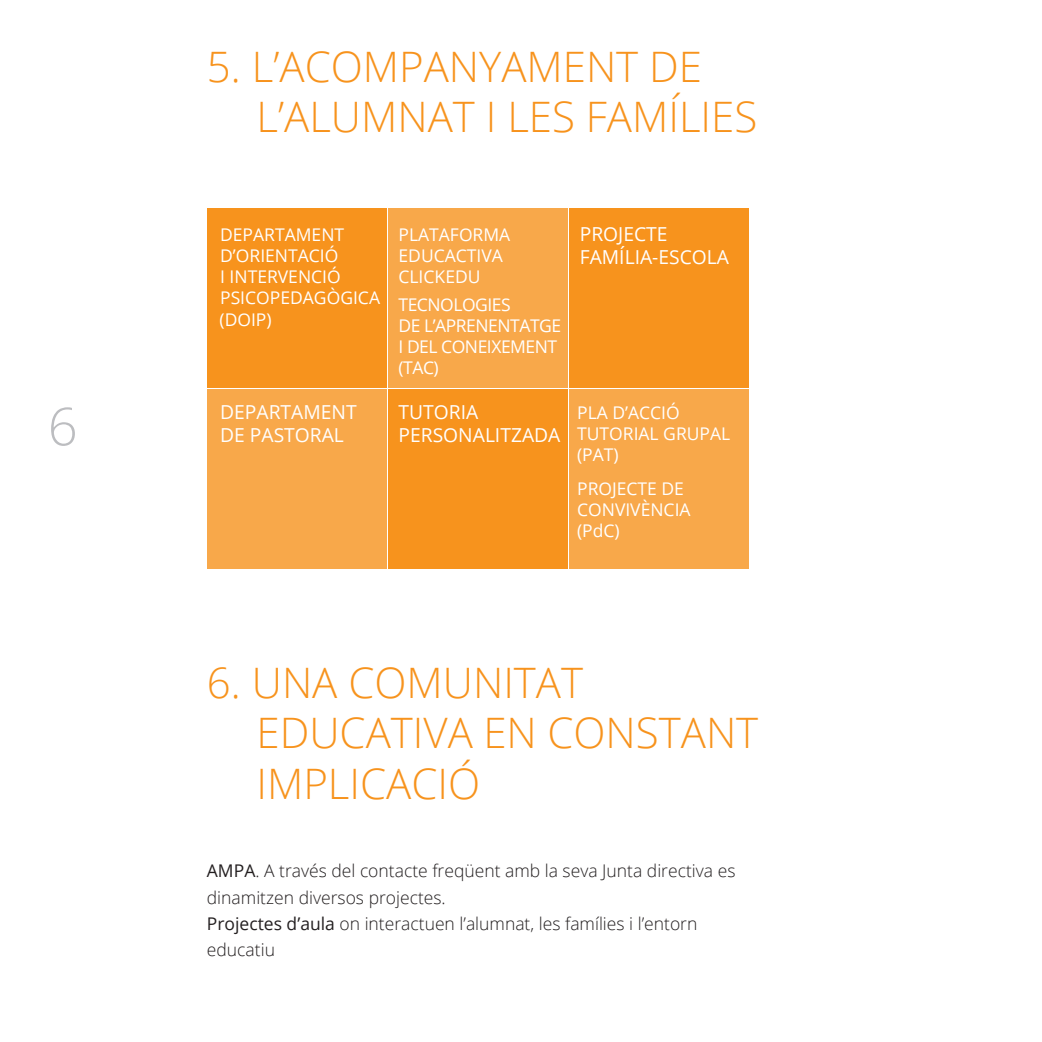
<style>
.page{position:relative;width:1042px;height:1042px;background:#fff}
.page>*{position:absolute;margin:0;border:0;box-sizing:border-box;transform-origin:0 0}
.t1{font:300 52.5px "Open Sans";color:#bcbdc0}
.Títol_01{font:300 42px/50.4px "Open Sans";color:#f7931d}
.t2{font:19.25px/23.1px "Open Sans";color:#fff}
.t3{font:300 17.5px/26.2px "Open Sans";color:#231f20}
.t4{font:17.5px/21px "Open Sans";color:#fff}
.t5{font:17.5px/21px "Open Sans";letter-spacing:-.025em;color:#fff}
.s1{font-weight:400}
</style>
<div class="page">
<div style="left:569px;top:390px;width:180px;height:179px;background:#f8a84a"></div>
<div style="left:207px;top:208px;width:179px;height:180px;background:#f7931d"></div>
<div style="left:388px;top:208px;width:180px;height:180px;background:#f8a84a"></div>
<div style="left:207px;top:390px;width:179px;height:179px;background:#f8a84a"></div>
<div style="left:388px;top:390px;width:180px;height:179px;background:#f7931d"></div>
<div style="left:569px;top:208px;width:180px;height:180px;background:#f7931d"></div>
<h1 class="t1" style="left:48px;top:390px;width:31px">6</h1>
<p class="Títol_01" style="left:256px;top:40px;width:502px;text-indent:-50px">5. L’ACOMPANYAMENT DE<br>L’ALUMNAT I LES FAMÍLIES</p>
<p class="t4" style="left:220px;top:224px;width:161px">DEPARTAMENT<br>D’ORIENTACIÓ<br>I INTERVENCIÓ<br>PSICOPEDAGÒGICA</p>
<p class="t4" style="left:219px;top:309px;width:54px">(DOIP)</p>
<p class="t2" style="left:220px;top:399px;width:138px">DEPARTAMENT<br>DE PASTORAL</p>
<p class="t4" style="left:398px;top:224px;width:113px">PLATAFORMA<br>EDUCACTIVA<br>CLICKEDU</p>
<p class="t5" style="left:398px;top:294px;width:164px">TECNOLOGIES<br>DE L’APRENENTATGE<br>I DEL CONEIXEMENT (TAC)</p>
<p class="t2" style="left:580px;top:222px;width:151px">PROJECTE<br>FAMÍLIA-ESCOLA</p>
<p class="t2" style="left:398px;top:399px;width:163px">TUTORIA<br>PERSONALITZADA</p>
<p class="t4" style="left:577px;top:401px;width:155px">PLA D’ACCIÓ<br>TUTORIAL GRUPAL (PAT)</p>
<p class="t4" style="left:577px;top:478px;width:115px">PROJECTE DE<br>CONVIVÈNCIA (PdC)</p>
<p class="Títol_01" style="left:256px;top:656px;width:503px;text-indent:-50px">6. UNA COMUNITAT<br>EDUCATIVA EN CONSTANT<br>IMPLICACIÓ</p>
<p class="t3" style="left:207px;top:857px;width:530px"><span class="s1">AMPA</span>. A través del contacte freqüent amb la seva Junta directiva es dinamitzen diversos projectes.</p>
<p class="t3" style="left:207px;top:910px;width:492px"><span class="s1">Projectes d’aula</span> on interactuen l’alumnat, les famílies i l’entorn educatiu</p>
</div>
